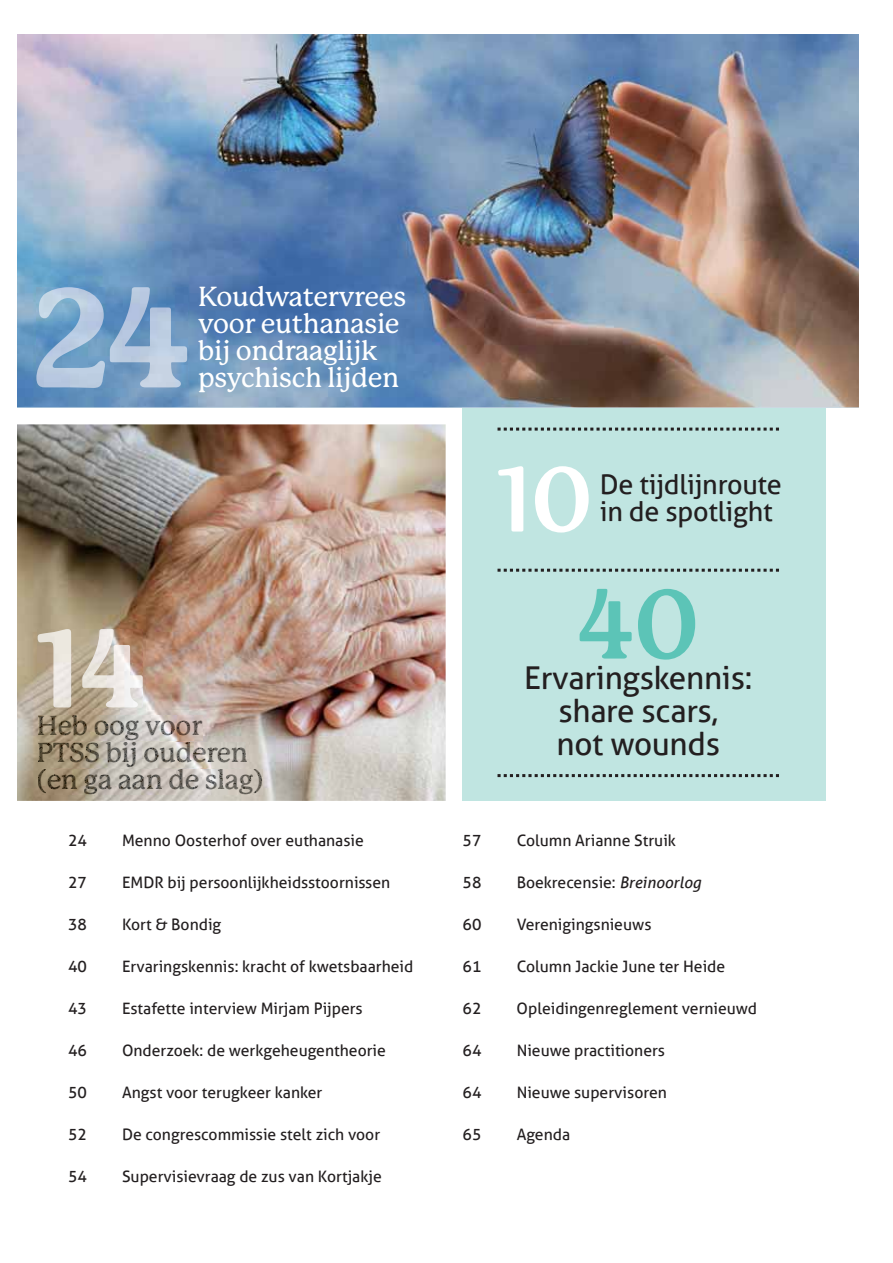
<style>
.page{position:relative;width:893px;height:1263px;background:#fff}
.page>*{position:absolute;margin:0;border:0;box-sizing:border-box;transform-origin:0 0}
.t1{font:700 96px "P22 Mackinac Pro";color:#5cc4b7}
.t2{font:700 90px "P22 Mackinac Pro";color:#fff}
.t3{font:31.5px/33px "Aller";letter-spacing:-.01em;color:#231f20}
.t4{font:500 27px/27px "P Mackinac Pro";letter-spacing:-.01em;color:#fff}
.t5{font:500 27px/27px "P Mackinac Pro";letter-spacing:-.01em;color:#302d23}
.t6{font:27px/27px "Aller";letter-spacing:-.01em;color:#231f20}
.t7{font:15.75px "Aller";color:#231f20}
.s1{color:#302d1f}
.s2{color:#322819}
.s3{color:#2a200e}
.s4{color:#332a1b}
.s5{color:#34322a}
.s6{color:#3e3e3c}
.s7{color:#434444}
.s8{color:#4f5052}
.s9{color:#3d2e27}
.s10{color:#3d3430}
.s11{color:#322c1c}
.s12{color:#2d2213}
.s13{color:#2f291a}
.s14{color:#2c200f}
.s15{color:#363632}
.s16{color:#3d3e3c}
.s17{color:#3a3934}
.s18{color:#3b3a36}
.s19{color:#545558}
.s20{color:#3a2e22}
.s21{color:#3a3731}
.s22{color:#3a3732}
.s23{color:#3e3c3a}
.s24{color:#2a2311}
.s25{color:#2d2515}
.s26{color:#2c2010}
.s27{color:#2f2c20}
.s28{color:#3d3e3e}
.s29{color:#383835}
.s30{color:#383531}
.s31{color:#38332a}
.s32{color:#3f4140}
.s33{color:#515256}
.s34{color:#3d3b34}
.s35{color:#3e3d38}
.s36{color:#3e3c36}
.s37{color:#3d3a33}
.s38{font-style:italic}
</style>
<div class="page">
<div style="left:463px;top:115px;width:363px;height:686px;background:#c0e5e1"></div>
<img style="left:17px;top:34px;width:842px;height:373px">
<img style="left:36px;top:287px;width:151px;height:101px">
<img style="left:17px;top:424px;width:429px;height:377px">
<img style="left:38px;top:715px;width:164px;height:25px">
<img style="left:38px;top:742px;width:210px;height:25px">
<img style="left:38px;top:769px;width:224px;height:25px">
<img style="left:38px;top:629px;width:105px;height:78px">
<svg style="left:497px;top:428px;width:282px;height:3px"></svg>
<svg style="left:497px;top:774px;width:282px;height:3px"></svg>
<svg style="left:497px;top:569px;width:282px;height:3px"></svg>
<h3 class="t4" style="left:198px;top:285px;width:209px">Koudwatervrees voor euthanasie bij ondraaglijk psychisch lijden</h3>
<h3 class="t5" style="left:37px;top:714px;width:228px"><span class="s1">H</span><span class="s2">e</span><span class="s3">b</span> <span class="s4">o</span><span class="s5">o</span><span class="s6">g</span> <span class="s7">v</span><span class="s8">o</span><span class="s9">o</span><span class="s10">r<br></span><span class="s11">P</span><span class="s12">T</span><span class="s13">S</span><span class="s14">S</span> b<span class="s15">i</span><span class="s16">j</span> <span class="s17">o</span><span class="s18">u</span><span class="s19">d</span><span class="s20">e</span><span class="s21">r</span><span class="s22">e</span><span class="s23">n </span><span class="s24">(</span><span class="s25">e</span><span class="s26">n</span> <span class="s27">g</span>a <span class="s28">a</span><span class="s29">a</span><span class="s30">n</span> <span class="s31">d</span><span class="s32">e</span> <span class="s33">s</span><span class="s34">l</span><span class="s35">a</span><span class="s36">g</span><span class="s37">)</span></h3>
<p class="t7" style="left:68px;top:831px;width:20px">24</p>
<p class="t7" style="left:122px;top:831px;width:243px">Menno Oosterhof over euthanasie</p>
<p class="t7" style="left:68px;top:873px;width:20px">27</p>
<p class="t7" style="left:122px;top:873px;width:270px">EMDR bij persoonlijkheidsstoornissen</p>
<p class="t7" style="left:68px;top:915px;width:20px">38</p>
<p class="t7" style="left:122px;top:915px;width:101px">Kort &amp; Bondig</p>
<p class="t7" style="left:68px;top:957px;width:20px">40</p>
<p class="t7" style="left:122px;top:957px;width:293px">Ervaringskennis: kracht of kwetsbaarheid</p>
<p class="t7" style="left:68px;top:999px;width:20px">43</p>
<p class="t7" style="left:122px;top:999px;width:242px">Estafette interview Mirjam Pijpers</p>
<p class="t7" style="left:68px;top:1041px;width:20px">46</p>
<p class="t7" style="left:122px;top:1041px;width:265px">Onderzoek: de werkgeheugentheorie</p>
<p class="t7" style="left:68px;top:1083px;width:20px">50</p>
<p class="t7" style="left:122px;top:1083px;width:202px">Angst voor terugkeer kanker</p>
<p class="t7" style="left:68px;top:1125px;width:20px">52</p>
<p class="t7" style="left:122px;top:1125px;width:260px">De congrescommissie stelt zich voor</p>
<p class="t7" style="left:68px;top:1167px;width:20px">54</p>
<p class="t7" style="left:122px;top:1167px;width:261px">Supervisievraag de zus van Kortjakje</p>
<h2 class="t2" style="left:497px;top:458px;width:99px">10</h2>
<h3 class="t6" style="left:600px;top:471px;width:183px">De tijdlijnroute in de spotlight</h3>
<h1 class="t1" style="left:576px;top:580px;width:127px">40</h1>
<h3 class="t3" style="left:556px;top:695px;width:165px">share scars, not wounds</h3>
<h3 class="t3" style="left:524px;top:662px;width:230px">Ervaringskennis:</h3>
<p class="t7" style="left:463px;top:831px;width:20px">57</p>
<p class="t7" style="left:517px;top:831px;width:161px">Column Arianne Struik</p>
<p class="t7" style="left:463px;top:873px;width:20px">58</p>
<p class="t7" style="left:517px;top:873px;width:186px">Boekrecensie: <span class="s38">Breinoorlog</span></p>
<p class="t7" style="left:463px;top:915px;width:20px">60</p>
<p class="t7" style="left:517px;top:915px;width:136px">Verenigingsnieuws</p>
<p class="t7" style="left:463px;top:957px;width:20px">61</p>
<p class="t7" style="left:517px;top:957px;width:210px">Column Jackie June ter Heide</p>
<p class="t7" style="left:463px;top:999px;width:20px">62</p>
<p class="t7" style="left:517px;top:999px;width:242px">Opleidingenreglement vernieuwd</p>
<p class="t7" style="left:463px;top:1041px;width:20px">64</p>
<p class="t7" style="left:517px;top:1041px;width:150px">Nieuwe practitioners</p>
<p class="t7" style="left:463px;top:1083px;width:20px">64</p>
<p class="t7" style="left:517px;top:1083px;width:152px">Nieuwe supervisoren</p>
<p class="t7" style="left:463px;top:1125px;width:20px">65</p>
<p class="t7" style="left:517px;top:1125px;width:55px">Agenda</p>
</div>
